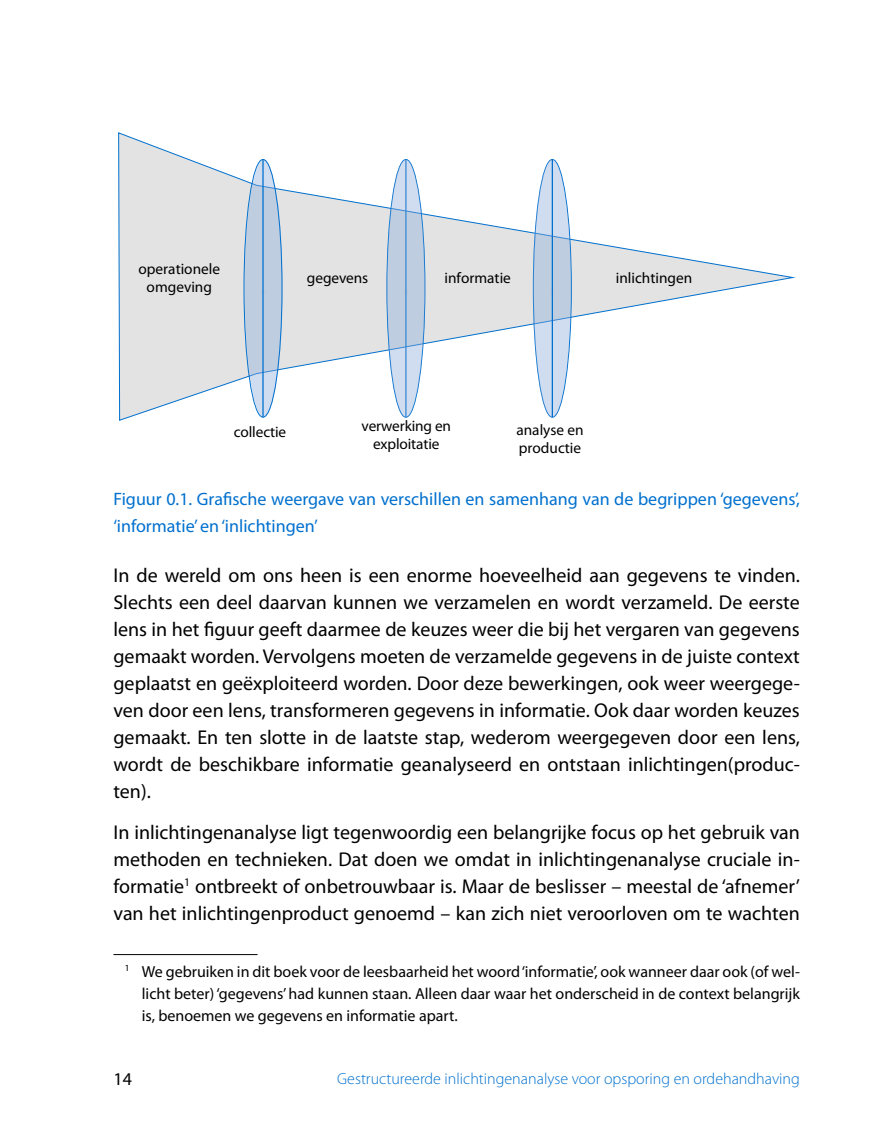
<style>
.page{position:relative;width:885px;height:1134px;background:#fff}
.page>*{position:absolute;margin:0;border:0;box-sizing:border-box;transform-origin:0 0}
.t1{font:20px/27px "Myriad Pro";color:#000;text-align:justify}
.t2{font:18px/27px "Myriad Pro";color:#0070ce}
.t3{font:18px "Myriad Pro";color:#000}
.t4{font:16px/22px "Myriad Pro";color:#000;text-align:justify}
.t5{font:300 16px "Myriad Pro";color:#0070ce}
.t6{font:15.2px/18.4px "Myriad Pro";color:#000;text-align:center}
</style>
<div class="page">
<svg style="left:118px;top:132px;width:677px;height:289px"></svg>
<svg style="left:533px;top:159px;width:38px;height:258px;background:#c1d2e9"></svg>
<svg style="left:387px;top:159px;width:38px;height:258px;background:#b7cbe4"></svg>
<svg style="left:245px;top:159px;width:38px;height:258px;background:#b7cae2"></svg>
<div style="left:243px;top:159px;width:39px;height:259px;border:1px solid #0070ce;border-radius:50%"></div>
<hr style="left:262px;top:159px;width:1px;height:258px;background:#0070ce">
<hr style="left:551px;top:159px;width:2px;height:258px;background:#0070ce">
<hr style="left:113px;top:954px;width:144px;height:1px;background:#000">
<p class="t6" style="left:138px;top:259px;width:83px">operationele omgeving</p>
<p class="t6" style="left:307px;top:268px;width:63px">gegevens</p>
<p class="t6" style="left:444px;top:268px;width:68px">informatie</p>
<p class="t6" style="left:615px;top:268px;width:78px">inlichtingen</p>
<p class="t6" style="left:234px;top:422px;width:54px">collectie</p>
<p class="t6" style="left:361px;top:416px;width:91px">verwerking en exploitatie</p>
<p class="t6" style="left:516px;top:420px;width:69px;text-align:left">analyse en productie</p>
<p class="t2" style="left:113px;top:485px;width:687px">Figuur 0.1. Grafische weergave van verschillen en samenhang van de begrippen ‘gegevens’, ‘informatie’ en ‘inlichtingen’</p>
<p class="t1" style="left:113px;top:561px;width:688px">In de wereld om ons heen is een enorme hoeveelheid aan gegevens te vinden.<br>Slechts een deel daarvan kunnen we verzamelen en wordt verzameld. De eerste lens in het figuur geeft daarmee de keuzes weer die bij het vergaren van gegevens gemaakt worden. Vervolgens moeten de verzamelde gegevens in de juiste context geplaatst en geëxploiteerd worden. Door deze bewerkingen, ook weer weergege&shy;ven door een lens, transformeren gegevens in informatie. Ook daar worden keuzes gemaakt. En ten slotte in de laatste stap, wederom weergegeven door een lens, wordt de beschikbare informatie geanalyseerd en ontstaan inlichtingen(produc&shy;ten).</p>
<p class="t1" style="left:113px;top:818px;width:688px">In inlichtingenanalyse ligt tegenwoordig een belangrijke focus op het gebruik van methoden en technieken. Dat doen we omdat in inlichtingenanalyse cruciale in&shy;formatie<sup>1</sup> ontbreekt of onbetrouwbaar is. Maar de beslisser – meestal de ‘afnemer’ van het inlichtingenproduct genoemd – kan zich niet veroorloven om te wachten</p>
<p class="t4" style="left:142px;top:960px;width:659px;text-indent:-17px"><sup>1</sup> We gebruiken in dit boek voor de leesbaarheid het woord ‘informatie’, ook wanneer daar ook (of wel&shy;licht beter) ‘gegevens’ had kunnen staan. Alleen daar waar het onderscheid in de context belangrijk is, benoemen we gegevens en informatie apart.</p>
<p class="t3" style="left:113px;top:1068px;width:20px">14</p>
<p class="t5" style="left:337px;top:1069px;width:464px">Gestructureerde inlichtingenanalyse voor opsporing en ordehandhaving</p>
</div>
